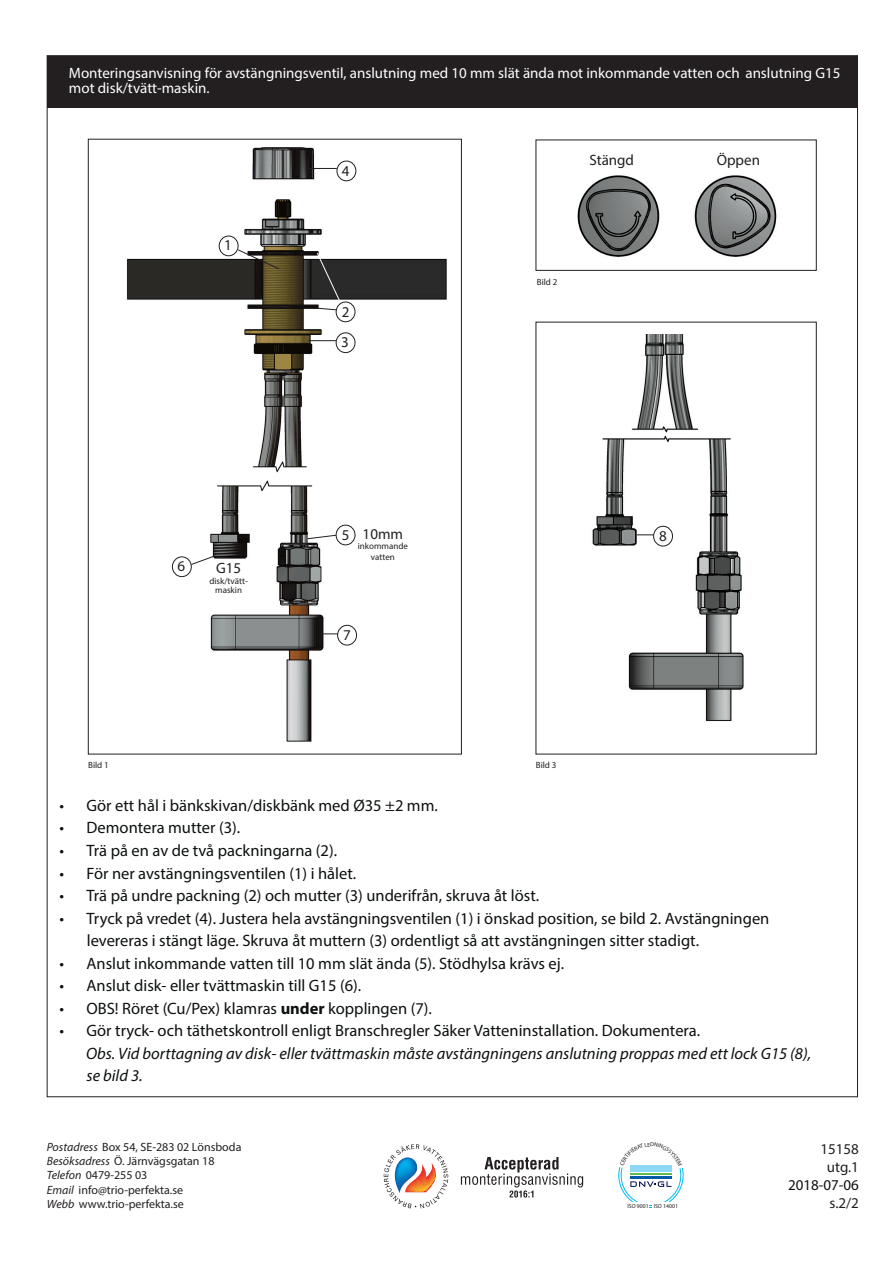
<style>
.page{position:relative;width:893px;height:1263px;background:#fff}
.page>*{position:absolute;margin:0;border:0;box-sizing:border-box;transform-origin:0 0}
.t1{font:16.5px/22.5px "Myriad Pro";color:#0d1011}
.t2{font:italic 16.5px/22.5px "Myriad Pro";color:#0d1011}
.t3{font:15px/15px "Myriad Pro";color:#fff}
.t4{font:15px/18px "Myriad Pro";color:#231f20;text-align:center}
.t5{font:15px "Myriad Pro";color:#0d1011}
.t6{font:12px/14.4px "Myriad Pro";color:#231f20}
.t7{font:9px/9px "Myriad Pro";color:#231f20;text-align:center}
.t8{font:5.85px "Helvetica Neue";color:#231f20}
.s1{font-weight:700}
.s2{font-style:italic}
</style>
<div class="page">
<img style="left:87px;top:138px;width:375px;height:617px">
<div style="left:48px;top:56px;width:810px;height:51px;background:#231f20"></div>
<svg style="left:384px;top:1144px;width:64px;height:64px"></svg>
<svg style="left:461px;top:1157px;width:122px;height:40px"></svg>
<div style="left:219px;top:236px;width:19px;height:20px;border:1px solid #231f20;border-radius:50%"></div>
<div style="left:337px;top:161px;width:19px;height:20px;border:1px solid #231f20;border-radius:50%"></div>
<div style="left:336px;top:302px;width:19px;height:20px;border:1px solid #231f20;border-radius:50%"></div>
<div style="left:336px;top:333px;width:19px;height:20px;border:1px solid #231f20;border-radius:50%"></div>
<div style="left:336px;top:525px;width:19px;height:20px;border:1px solid #231f20;border-radius:50%"></div>
<div style="left:172px;top:557px;width:19px;height:20px;border:1px solid #231f20;border-radius:50%"></div>
<img style="left:577px;top:175px;width:200px;height:82px">
<div style="left:337px;top:625px;width:20px;height:20px;border:1px solid #231f20;border-radius:50%"></div>
<svg style="left:238px;top:249px;width:42px;height:20px"></svg>
<svg style="left:317px;top:253px;width:23px;height:48px"></svg>
<svg style="left:317px;top:308px;width:20px;height:2px"></svg>
<svg style="left:191px;top:555px;width:24px;height:10px"></svg>
<svg style="left:307px;top:535px;width:29px;height:4px"></svg>
<svg style="left:308px;top:168px;width:29px;height:1px"></svg>
<svg style="left:308px;top:340px;width:28px;height:1px"></svg>
<svg style="left:320px;top:634px;width:18px;height:1px"></svg>
<img style="left:592px;top:335px;width:152px;height:387px">
<div style="left:653px;top:526px;width:20px;height:20px;border:1px solid #231f20;border-radius:50%"></div>
<svg style="left:636px;top:535px;width:18px;height:1px"></svg>
<svg style="left:618px;top:1165px;width:66px;height:43px"></svg>
<p class="t3" style="left:69px;top:65px;width:773px">Monteringsanvisning för avstängningsventil, anslutning med 10 mm slät ända mot inkommande vatten och anslutning G15 mot disk/tvätt-maskin.</p>
<p class="t4" style="left:224px;top:235px;width:9px">1</p>
<p class="t7" style="left:88px;top:760px;width:22px">Bild 1</p>
<p class="t4" style="left:178px;top:556px;width:9px">6</p>
<p class="t4" style="left:216px;top:559px;width:27px">G15</p>
<p class="t7" style="left:209px;top:576px;width:40px">disk/tvätt&shy;maskin</p>
<p class="t4" style="left:342px;top:162px;width:9px">4</p>
<p class="t4" style="left:341px;top:297px;width:10px;line-height:29.7px;text-align:left">2<br>3</p>
<p class="t4" style="left:342px;top:526px;width:9px">5</p>
<p class="t4" style="left:363px;top:524px;width:42px">10mm</p>
<p class="t7" style="left:358px;top:541px;width:52px;line-height:10.8px">inkommande vatten</p>
<p class="t4" style="left:343px;top:626px;width:9px">7</p>
<p class="t4" style="left:589px;top:150px;width:46px">Stängd</p>
<p class="t4" style="left:717px;top:150px;width:45px">Öppen</p>
<p class="t7" style="left:537px;top:277px;width:22px">Bild 2</p>
<p class="t7" style="left:536px;top:760px;width:22px">Bild 3</p>
<p class="t4" style="left:659px;top:527px;width:9px">8</p>
<p class="t1" style="left:60px;top:794px;width:380px">• Gör ett hål i bänkskivan/diskbänk med Ø35 ±2 mm.</p>
<p class="t1" style="left:60px;top:816px;width:182px">• Demontera mutter (3).</p>
<p class="t1" style="left:60px;top:839px;width:279px">• Trä på en av de två packningarna (2).</p>
<p class="t1" style="left:60px;top:861px;width:298px">• För ner avstängningsventilen (1) i hålet.</p>
<p class="t1" style="left:60px;top:884px;width:481px">• Trä på undre packning (2) och mutter (3) underifrån, skruva åt löst.</p>
<p class="t1" style="left:87px;top:906px;width:684px;text-indent:-27px">• Tryck på vredet (4). Justera hela avstängningsventilen (1) i önskad position, se bild 2. Avstängningen levereras i stängt läge. Skruva åt muttern (3) ordentligt så att avstängningen sitter stadigt.</p>
<p class="t1" style="left:60px;top:951px;width:506px">• Anslut inkommande vatten till 10 mm slät ända (5). Stödhylsa krävs ej.</p>
<p class="t1" style="left:60px;top:974px;width:303px">• Anslut disk- eller tvättmaskin till G15 (6).</p>
<p class="t1" style="left:60px;top:996px;width:374px">• OBS! Röret (Cu/Pex) klamras <span class="s1">under</span> kopplingen (7).</p>
<p class="t1" style="left:60px;top:1019px;width:642px">• Gör tryck- och täthetskontroll enligt Branschregler Säker Vatteninstallation. Dokumentera.</p>
<p class="t2" style="left:86px;top:1041px;width:727px">Obs. Vid borttagning av disk- eller tvättmaskin måste avstängningens anslutning proppas med ett lock G15 (8), se bild 3.</p>
<p class="t6" style="left:47px;top:1139px;width:196px"><span class="s2">Postadress</span> Box 54, SE-283 02 Lönsboda<br><span class="s2">Besöksadress</span> Ö. Järnvägsgatan 18<br><span class="s2">Telefon</span> 0479-255 03<br><span class="s2">Email</span> info@trio-perfekta.se<br><span class="s2">Webb</span> www.trio-perfekta.se</p>
<p class="t8" style="left:627px;top:1202px;width:52px">ISO 9001 ISO 14001</p>
<p class="t4" style="left:820px;top:1139px;width:40px">15158 utg.1</p>
<p class="t5" style="left:788px;top:1175px;width:72px">2018-07-06</p>
<p class="t4" style="left:829px;top:1193px;width:31px">s.2/2</p>
</div>
